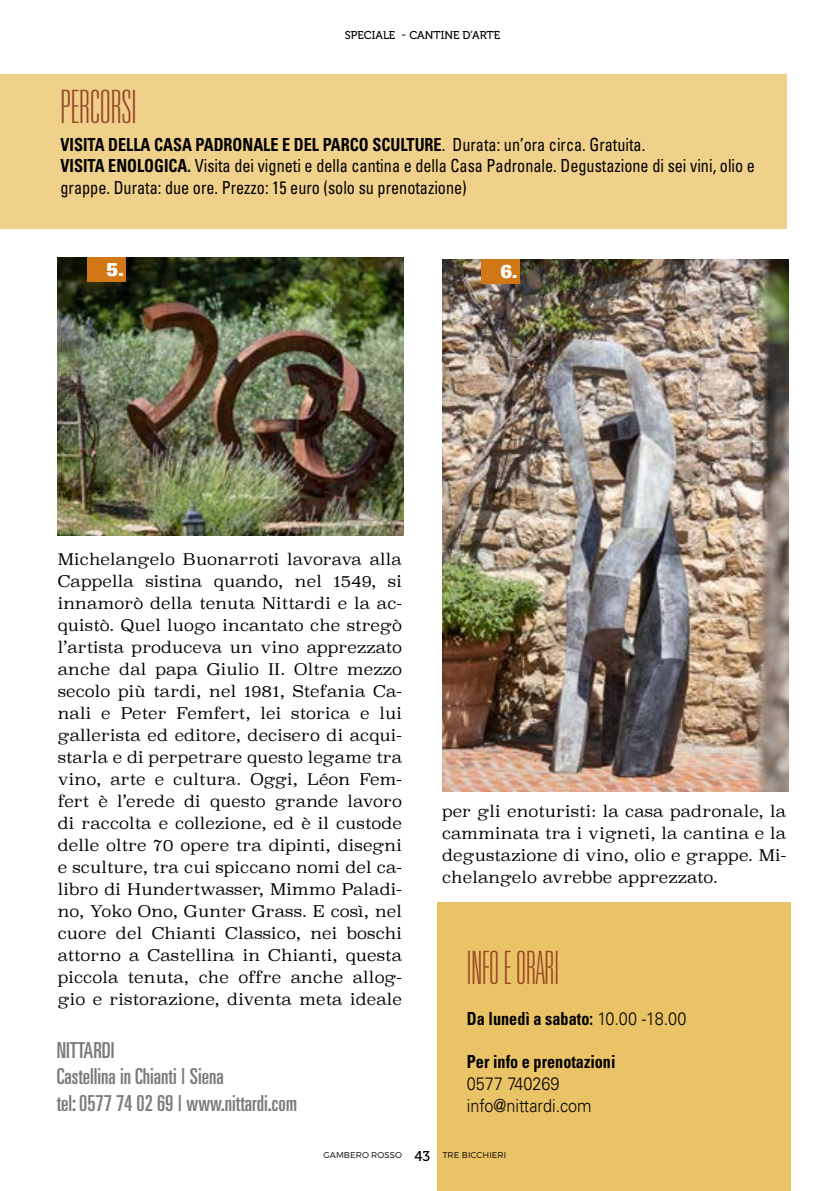
<style>
.page{position:relative;width:840px;height:1191px;background:#fff}
.page>*{position:absolute;margin:0;border:0;box-sizing:border-box;transform-origin:0 0}
.t1{font:100 ultra-condensed 46px "Univers LT Std";color:#984727;scale:.9 1}
.t2{font:100 ultra-condensed 46px "Univers LT Std";color:#984727}
.t3{font:ultra-condensed 22px/26.4px "Univers LT Std";color:#7c7b7b}
.t4{font:18.4px "Univers LT Std X Black Ex";color:#fff;scale:.75 1}
.t5{font:condensed 18px/21.6px "Univers LT Std";color:#000;scale:.9 1}
.t6{font:700 condensed 18px "Univers LT Std";color:#000;scale:.9 1}
.t7{font:300 18px/21.6px "Univers LT Std";color:#000;scale:.9 1}
.t8{font:300 16px/22px "Superclarendon";letter-spacing:.01em;color:#000;text-align:justify}
.t9{font:11.4px "Museo 500";color:#000}
.t10{font:300 8.6px "Montserrat";letter-spacing:.01em;color:#000}
.s1{font-weight:700}
.s2{font-weight:300;font-stretch:normal}
.s3{font-family:"Museo 500";font-weight:400;font-size:14.2px}
</style>
<div class="page">
<div style="left:437px;top:902px;width:353px;height:289px;background:#ebc367"></div>
<img style="left:442px;top:260px;width:346px;height:531px">
<img style="left:58px;top:257px;width:346px;height:278px">
<div style="left:0;top:74px;width:786px;height:154px;background:#f0d18c"></div>
<div style="left:481px;top:259px;width:38px;height:24px;background:#d27715"></div>
<div style="left:87px;top:257px;width:39px;height:24px;background:#d27715"></div>
<p class="t9" style="left:344px;top:29px;width:157px">SPECIALE - CANTINE D’ARTE</p>
<h1 class="t2" style="left:60px;top:83px;width:78px">PERCORSI</h1>
<p class="t5" style="left:60px;top:133px;width:772px"><span class="s1">VISITA DELLA CASA PADRONALE E DEL PARCO SCULTURE</span>. Durata: un’ora circa. Gratuita.<br><span class="s1">VISITA ENOLOGICA.</span> Visita dei vigneti e della cantina e della Casa Padronale. Degustazione di sei vini, olio e grappe. Durata: due ore. Prezzo: 15 euro (solo su prenotazione)</p>
<p class="t4" style="left:106px;top:258px;width:25px">5.</p>
<p class="t4" style="left:500px;top:260px;width:25px">6.</p>
<p class="t8" style="left:58px;top:549px;width:345px">Michelangelo Buonarroti lavorava alla Cappella sistina quando, nel 1549, si innamorò della tenuta Nittardi e la ac&shy;quistò. Quel luogo incantato che stregò l’artista produceva un vino apprezzato anche dal papa Giulio II. Oltre mezzo secolo più tardi, nel 1981, Stefania Ca&shy;nali e Peter Femfert, lei storica e lui gallerista ed editore, decisero di acqui&shy;starla e di perpetrare questo legame tra vino, arte e cultura. Oggi, Léon Fem&shy;fert è l’erede di questo grande lavoro di raccolta e collezione, ed è il custode delle oltre 70 opere tra dipinti, disegni e sculture, tra cui spiccano nomi del ca&shy;libro di Hundertwasser, Mimmo Paladi&shy;no, Yoko Ono, Gunter Grass. E così, nel cuore del Chianti Classico, nei boschi attorno a Castellina in Chianti, questa piccola tenuta, che offre anche allog&shy;gio e ristorazione, diventa meta ideale</p>
<p class="t8" style="left:442px;top:802px;width:345px">per gli enoturisti: la casa padronale, la camminata tra i vigneti, la cantina e la degustazione di vino, olio e grappe. Mi&shy;chelangelo avrebbe apprezzato.</p>
<h1 class="t1" style="left:466px;top:944px;width:104px">INFO E ORARI</h1>
<p class="t6" style="left:466px;top:1007px;width:245px">Da lunedì a sabato: <span class="s2">10.00 -18.00</span></p>
<p class="t6" style="left:466px;top:1051px;width:167px">Per info e prenotazioni</p>
<p class="t7" style="left:466px;top:1072px;width:140px">0577 740269 info@nittardi.com</p>
<p class="t10" style="left:323px;top:1150px;width:184px">GAMBERO ROSSO <span class="s3">43</span> TRE BICCHIERI</p>
<h2 class="t3" style="left:57px;top:1037px;width:242px">NITTARDI<br>Castellina in Chianti | Siena<br>tel: 0577 74 02 69 | www.nittardi.com</h2>
</div>
